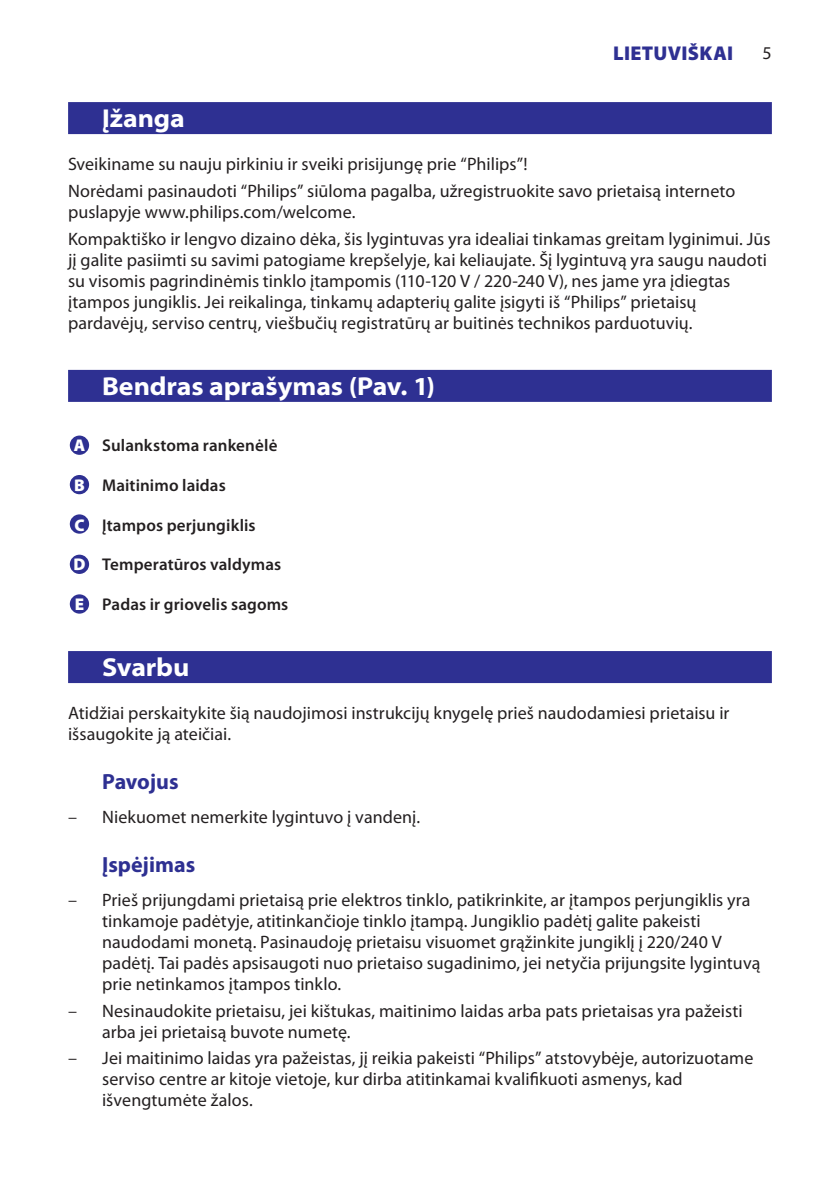
<style>
.page{position:relative;width:840px;height:1191px;background:#fff}
.page>*{position:absolute;margin:0;border:0;box-sizing:border-box;transform-origin:0 0}
.VIRSRAKSTS{font:700 semi-expanded 26px "Myriad Pro";letter-spacing:-.005em;color:#fff}
.mazVIRSRAKSTS{font:700 22px "Myriad Pro";color:#2e3092}
.t1{font:900 20px "Myriad Pro";letter-spacing:.015em;color:#2e3092}
.PARASTS{font:18px/21px "Myriad Pro";color:#231f20}
.AR_SVĪTRU{font:18px/21px "Myriad Pro";letter-spacing:.005em;color:#231f20}
.numurets_bumbas{font:600 17px "Myriad Pro";letter-spacing:.005em;color:#231f20}
.s1{font-weight:900;color:#fff}
.s2{font-stretch:condensed}
</style>
<div class="page">
<div style="left:70px;top:594px;width:19px;height:19px;background:#2e3092;border-radius:50%"></div>
<div style="left:70px;top:554px;width:19px;height:20px;background:#2e3092;border-radius:50%"></div>
<div style="left:70px;top:514px;width:19px;height:19px;background:#2e3092;border-radius:50%"></div>
<div style="left:70px;top:475px;width:19px;height:19px;background:#2e3092;border-radius:50%"></div>
<div style="left:70px;top:435px;width:19px;height:20px;background:#2e3092;border-radius:50%"></div>
<div style="left:68px;top:102px;width:703px;height:32px;background:#2e3092"></div>
<div style="left:68px;top:370px;width:703px;height:32px;background:#2e3092"></div>
<div style="left:68px;top:651px;width:703px;height:32px;background:#2e3092"></div>
<p class="t1" style="left:613px;top:42px;width:121px">LIETUVIŠKAI</p>
<p class="PARASTS" style="left:762px;top:42px;width:11px">5</p>
<p class="VIRSRAKSTS" style="left:102px;top:103px;width:84px">Įžanga</p>
<p class="PARASTS" style="left:68px;top:154px;width:460px">Sveikiname su nauju pirkiniu ir sveiki prisijungę prie “Philips”!</p>
<p class="PARASTS" style="left:68px;top:180px;width:668px">Norėdami pasinaudoti “Philips” siūloma pagalba, užregistruokite savo prietaisą interneto puslapyje www.philips.com/welcome.</p>
<p class="PARASTS" style="left:68px;top:228px;width:703px">Kompaktiško ir lengvo dizaino dėka, šis lygintuvas yra idealiai tinkamas greitam lyginimui. Jūs jį galite pasiimti su savimi patogiame krepšelyje, kai keliaujate. Šį lygintuvą yra saugu naudoti su visomis pagrindinėmis tinklo įtampomis (110-120 V / 220-240 V), nes jame yra įdiegtas įtampos jungiklis. Jei reikalinga, tinkamų adapterių galite įsigyti iš “Philips” prietaisų pardavėjų, serviso centrų, viešbučių registratūrų ar buitinės technikos parduotuvių.</p>
<p class="VIRSRAKSTS" style="left:102px;top:371px;width:334px">Bendras aprašymas (Pav. 1)</p>
<p class="numurets_bumbas" style="left:74px;top:435px;width:205px"><span class="s1">A</span> Sulankstoma rankenėlė</p>
<p class="numurets_bumbas" style="left:74px;top:474px;width:153px"><span class="s1">B</span> Maitinimo laidas</p>
<p class="numurets_bumbas" style="left:74px;top:514px;width:183px"><span class="s1">C</span> Įtampos perjungiklis</p>
<p class="numurets_bumbas" style="left:73px;top:554px;width:209px"><span class="s1">D</span> Temperatūros valdymas</p>
<p class="numurets_bumbas" style="left:75px;top:593px;width:215px"><span class="s1">E</span> Padas ir griovelis sagoms</p>
<p class="VIRSRAKSTS" style="left:102px;top:652px;width:89px">Svarbu</p>
<p class="PARASTS" style="left:68px;top:702px;width:662px">Atidžiai perskaitykite šią naudojimosi instrukcijų knygelę prieš naudodamiesi prietaisu ir išsaugokite ją ateičiai.</p>
<p class="mazVIRSRAKSTS" style="left:102px;top:767px;width:78px">Pavojus</p>
<p class="AR_SVĪTRU" style="left:68px;top:806px;width:353px"><span class="s2">–</span> Niekuomet nemerkite lygintuvo į vandenį.</p>
<p class="mazVIRSRAKSTS" style="left:102px;top:850px;width:94px">Įspėjimas</p>
<p class="AR_SVĪTRU" style="left:102px;top:889px;width:659px;text-indent:-34px"><span class="s2">–</span> Prieš prijungdami prietaisą prie elektros tinklo, patikrinkite, ar įtampos perjungiklis yra tinkamoje padėtyje, atitinkančioje tinklo įtampą. Jungiklio padėtį galite pakeisti naudodami monetą. Pasinaudoję prietaisu visuomet grąžinkite jungiklį į 220/240 V padėtį. Tai padės apsisaugoti nuo prietaiso sugadinimo, jei netyčia prijungsite lygintuvą prie netinkamos įtampos tinklo.</p>
<p class="AR_SVĪTRU" style="left:102px;top:999px;width:641px;text-indent:-34px"><span class="s2">–</span> Nesinaudokite prietaisu, jei kištukas, maitinimo laidas arba pats prietaisas yra pažeisti arba jei prietaisą buvote numetę.</p>
<p class="AR_SVĪTRU" style="left:102px;top:1047px;width:652px;text-indent:-34px"><span class="s2">–</span> Jei maitinimo laidas yra pažeistas, jį reikia pakeisti “Philips” atstovybėje, autorizuotame serviso centre ar kitoje vietoje, kur dirba atitinkamai kvalifikuoti asmenys, kad išvengtumėte žalos.</p>
</div>
